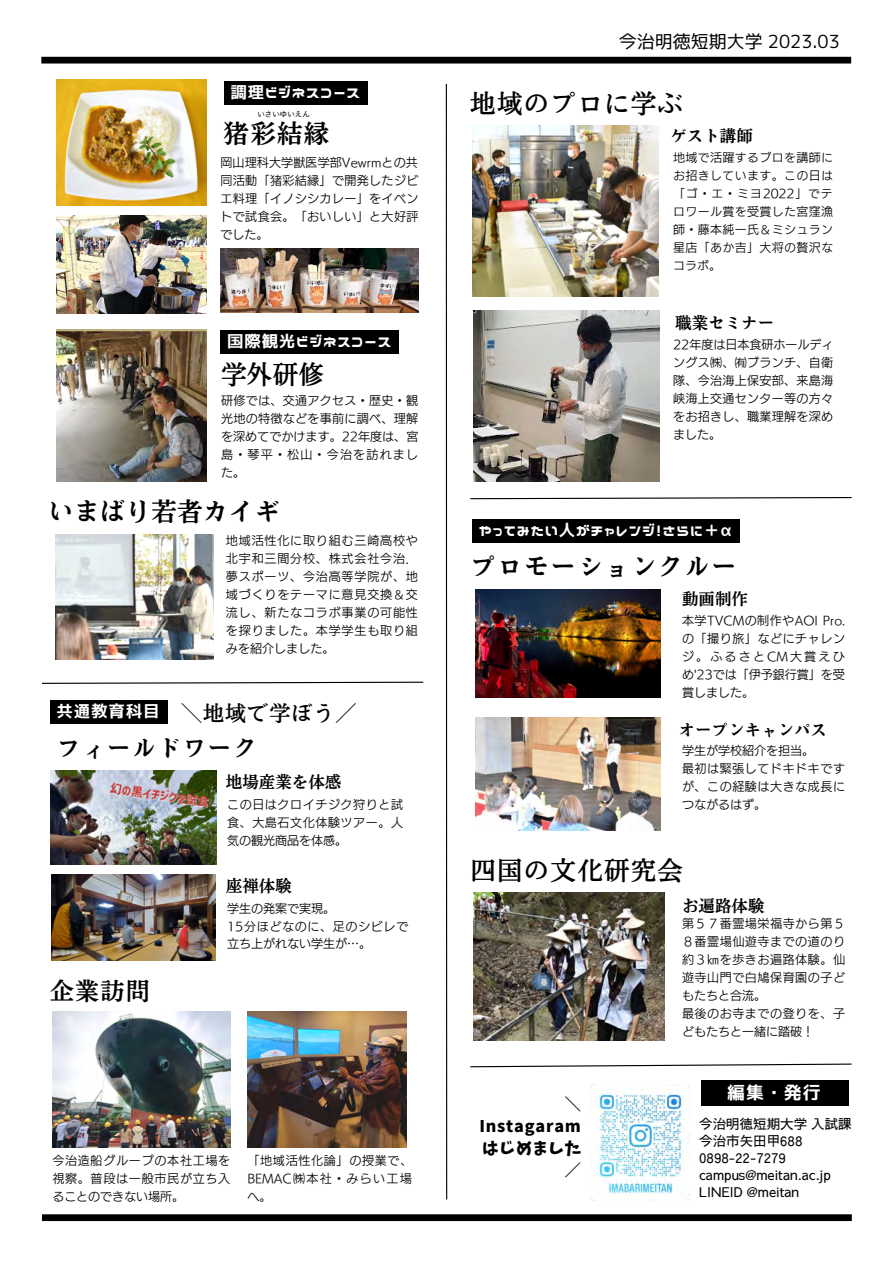
<style>
.page{position:relative;width:893px;height:1264px;background:#fff}
.page>*{position:absolute;margin:0;border:0;box-sizing:border-box;transform-origin:0 0}
.t1{font:25.5px "Nud Motoya Mincho Std W5";letter-spacing:.05em;color:#000}
.t2{font:25.5px "Nud Motoya Mincho Std W6";letter-spacing:.05em;color:#000}
.t3{font:25.5px "Nud Motoya Mincho Std W6";letter-spacing:.01em;color:#000}
.t4{font:24px "Nud Motoya Mincho Std W6";letter-spacing:.05em;color:#000}
.t5{font:21px "Nud Motoya Mincho Std W5";letter-spacing:.05em;color:#000}
.t6{font:18px "mplus 1 p regular";color:#000}
.t7{font:18px "Nico Kaku";color:#fff}
.t8{font:16.5px "Nico Kaku";letter-spacing:.05em;color:#fff}
.t9{font:16.5px "Nud Motoya Mincho Std W6";color:#000}
.t10{font:16.05px/22.2px "Keifont";letter-spacing:.05em;color:#000;text-align:right}
.t11{font:500 13.5px/16.8px "Sawarabi Gothic";color:#000}
.t12{font:12px/18px "Canva UD Kakugo Large Pr 6 N R";letter-spacing:.035em;color:#000;text-align:justify}
.t13{font:12px/18px "Canva UD Kakugo Small Pr 6 N R";letter-spacing:.03em;color:#000;text-align:justify}
.t14{font:12px/18px "Canva UD Kakugo Large Pr 6 N R";color:#000}
.t15{font:500 7.5px "Sawarabi Gothic";color:#000}
</style>
<div class="page">
<div style="left:41px;top:57px;width:810px;height:7px;background:#000"></div>
<div style="left:42px;top:1214px;width:809px;height:6px;background:#000"></div>
<svg style="left:470px;top:497px;width:382px;height:3px"></svg>
<svg style="left:42px;top:681px;width:382px;height:3px"></svg>
<svg style="left:470px;top:1063px;width:382px;height:4px"></svg>
<hr style="left:446px;top:84px;width:1px;height:1115px;background:#000">
<img style="left:50px;top:770px;width:166px;height:94px">
<img style="left:475px;top:589px;width:185px;height:108px">
<img style="left:473px;top:892px;width:191px;height:148px">
<img style="left:52px;top:1011px;width:178px;height:136px">
<img style="left:247px;top:1011px;width:159px;height:136px">
<img style="left:473px;top:311px;width:186px;height:170px">
<img style="left:473px;top:125px;width:185px;height:171px">
<img style="left:475px;top:717px;width:185px;height:113px">
<img style="left:590px;top:1084px;width:100px;height:115px">
<img style="left:51px;top:874px;width:164px;height:86px">
<img style="left:55px;top:534px;width:159px;height:125px">
<img style="left:56px;top:215px;width:150px;height:98px">
<img style="left:56px;top:80px;width:150px;height:125px">
<img style="left:221px;top:248px;width:197px;height:64px">
<img style="left:56px;top:330px;width:150px;height:151px">
<div style="left:50px;top:700px;width:117px;height:24px;background:#000"></div>
<div style="left:472px;top:519px;width:267px;height:23px;background:#000"></div>
<div style="left:701px;top:1080px;width:147px;height:25px;background:#000"></div>
<div style="left:224px;top:81px;width:143px;height:23px;background:#000"></div>
<div style="left:220px;top:330px;width:178px;height:23px;background:#000"></div>
<h3 class="t8" style="left:230px;top:84px;width:130px">調理ビジネスコース</h3>
<p class="t15" style="left:257px;top:111px;width:54px">いさいゆいえん</p>
<h1 class="t2" style="left:224px;top:121px;width:107px">猪彩結縁</h1>
<p class="t12" style="left:220px;top:153px;width:199px">岡山理科大学獣医学部Vewrmとの共同活動「猪彩結縁」で開発したジビエ料理「イノシシカレー」をイベントで試食会。「おいしい」と大好評でした。</p>
<h3 class="t8" style="left:227px;top:332px;width:165px">国際観光ビジネスコース</h3>
<h1 class="t1" style="left:221px;top:362px;width:104px">学外研修</h1>
<p class="t12" style="left:221px;top:391px;width:199px">研修では、交通アクセス・歴史・観光地の特徴などを事前に調べ、理解を深めてでかけます。22年度は、宮島・琴平・松山・今治を訪れました。</p>
<h1 class="t3" style="left:48px;top:499px;width:233px">いまばり若者カイギ</h1>
<p class="t12" style="left:226px;top:531px;width:193px">地域活性化に取り組む三崎高校や北宇和三間分校、株式会社今治．夢スポーツ、今治高等学院が、地域づくりをテーマに意見交換＆交流し、新たなコラボ事業の可能性を探りました。本学学生も取り組みを紹介しました。</p>
<h3 class="t5" style="left:181px;top:702px;width:177px">＼地域で学ぼう／</h3>
<h2 class="t4" style="left:56px;top:735px;width:202px">フィールドワーク</h2>
<h3 class="t8" style="left:56px;top:703px;width:104px">共通教育科目</h3>
<h3 class="t9" style="left:226px;top:773px;width:117px">地場産業を体感</h3>
<p class="t12" style="left:227px;top:795px;width:177px">この日はクロイチジク狩りと試食、大島石文化体験ツアー。人気の観光商品を体感。</p>
<h3 class="t9" style="left:226px;top:877px;width:67px">座禅体験</h3>
<h2 class="t4" style="left:50px;top:978px;width:101px">企業訪問</h2>
<p class="t14" style="left:227px;top:898px;width:183px">学生の発案で実現。<br>15分ほどなのに、足のシビレで立ち上がれない学生が…。</p>
<p class="t12" style="left:52px;top:1151px;width:179px">今治造船グループの本社工場を視察。普段は一般市民が立ち入ることのできない場所。</p>
<p class="t12" style="left:247px;top:1151px;width:166px">「地域活性化論」の授業で、BEMAC㈱本社・みらい工場へ。</p>
<h3 class="t6" style="left:618px;top:29px;width:223px">今治明徳短期大学 2023.03</h3>
<h1 class="t1" style="left:470px;top:90px;width:214px">地域のプロに学ぶ</h1>
<h3 class="t9" style="left:670px;top:128px;width:84px">ゲスト講師</h3>
<p class="t13" style="left:673px;top:148px;width:161px">地域で活躍するプロを講師にお招きしています。この日は「ゴ・エ・ミヨ2022」でテロワール賞を受賞した宮窪漁師・藤本純一氏＆ミシュラン星店「あか吉」大将の贅沢なコラボ。</p>
<h3 class="t9" style="left:675px;top:314px;width:100px">職業セミナー</h3>
<p class="t12" style="left:673px;top:336px;width:162px">22年度は日本食研ホールディングス㈱、㈲ブランチ、自衛隊、今治海上保安部、来島海峡海上交通センター等の方々をお招きし、職業理解を深めました。</p>
<h3 class="t8" style="left:478px;top:521px;width:255px">やってみたい人がチャレンジ！さらに＋α</h3>
<h1 class="t2" style="left:470px;top:554px;width:268px">プロモーションクルー</h1>
<h3 class="t9" style="left:682px;top:590px;width:67px">動画制作</h3>
<p class="t12" style="left:682px;top:611px;width:164px">本学TVCMの制作やAOI Pro.の「撮り旅」などにチャレンジ。ふるさとCM大賞えひめ'23では「伊予銀行賞」を受賞しました。</p>
<h3 class="t9" style="left:678px;top:721px;width:150px">オープンキャンパス</h3>
<p class="t12" style="left:682px;top:741px;width:164px;text-align:left">学生が学校紹介を担当。<br>最初は緊張してドキドキですが、この経験は大きな成長につながるはず。</p>
<h1 class="t1" style="left:470px;top:857px;width:214px">四国の文化研究会</h1>
<h3 class="t9" style="left:682px;top:897px;width:84px">お遍路体験</h3>
<h3 class="t10" style="left:479px;top:1093px;width:103px">＼<br>Instagaramはじめました／</h3>
<p class="t12" style="left:682px;top:914px;width:164px;text-align:left">第５７番霊場栄福寺から第５<br>８番霊場仙遊寺までの道のり約３㎞を歩きお遍路体験。仙遊寺山門で白鳩保育園の子どもたちと合流。<br>最後のお寺までの登りを、子どもたちと一緒に踏破！</p>
<h3 class="t7" style="left:708px;top:1083px;width:133px">　編集・発行　</h3>
<p class="t11" style="left:699px;top:1116px;width:154px">今治明徳短期大学 入試課今治市矢田甲688<br>0898-22-7279 campus@meitan.ac.jp<br>LINEID @meitan</p>
</div>
